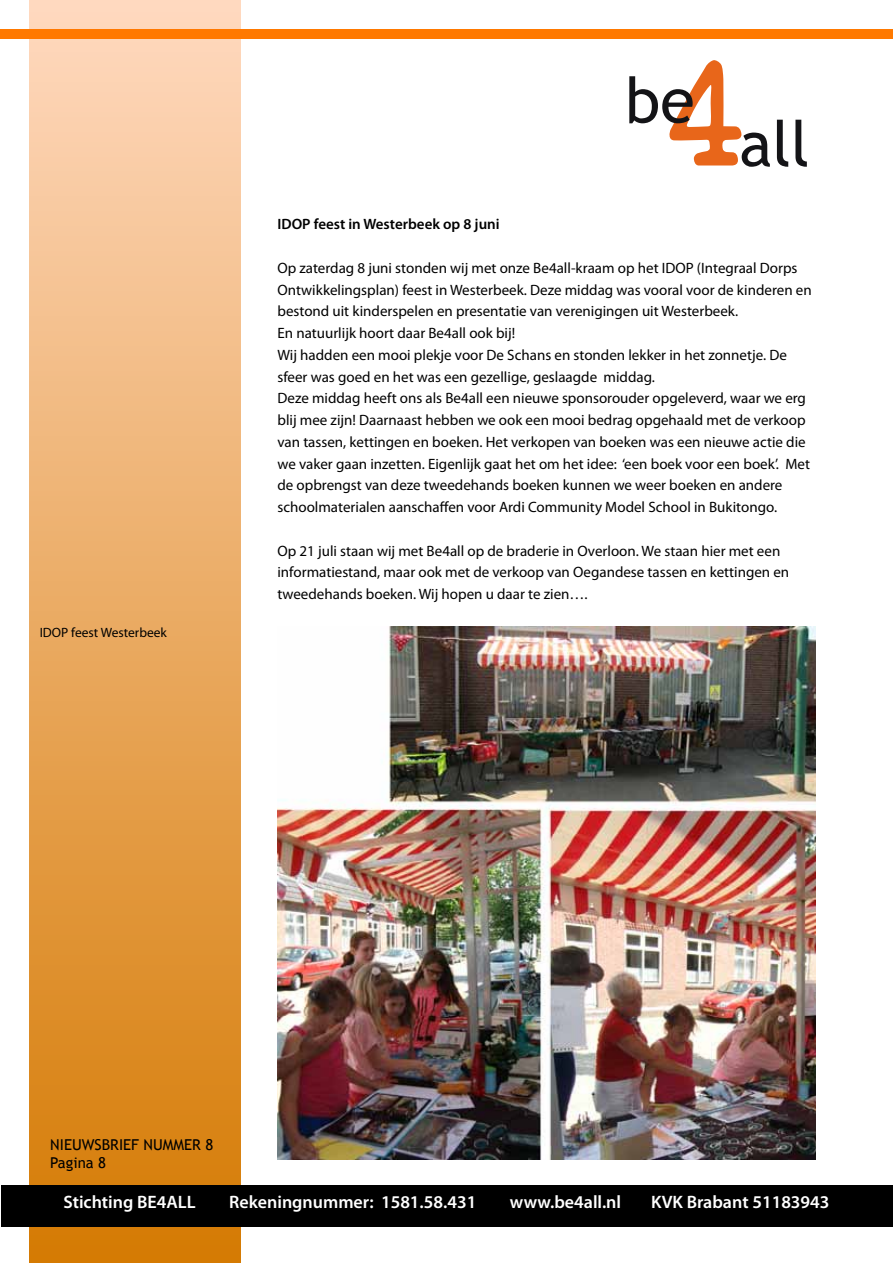
<style>
.page{position:relative;width:893px;height:1263px;background:#fff}
.page>*{position:absolute;margin:0;border:0;box-sizing:border-box;transform-origin:0 0}
.t1{font:63px "Trebuchet MS";color:#141417}
.t2{font:600 18px "Myriad Pro";color:#fff}
.t3{font:15px/21.8px "Myriad Pro";color:#000}
.t4{font:600 15px "Myriad Pro";color:#000}
.t5{font:15px/18px "Trebuchet MS";color:#000}
.t6{font:13.5px "Myriad Pro";color:#000}
</style>
<div class="page">
<div style="left:30px;top:0;width:211px;height:1263px;background:linear-gradient(to bottom,#ffdac0,#d37902)"></div>
<div style="left:1px;top:1185px;width:891px;height:41px;background:#000"></div>
<svg style="left:669px;top:60px;width:73px;height:105px"></svg>
<div style="left:0;top:29px;width:893px;height:10px;background:#ff7900"></div>
<img style="left:278px;top:627px;width:538px;height:533px">
<h1 class="t1" style="left:625px;top:63px;width:71px">be</h1>
<h1 class="t1" style="left:739px;top:107px;width:72px">all</h1>
<p class="t6" style="left:40px;top:624px;width:129px">IDOP feest Westerbeek</p>
<p class="t4" style="left:277px;top:215px;width:224px">IDOP feest in Westerbeek op 8 juni</p>
<p class="t3" style="left:277px;top:257px;width:536px">Op zaterdag 8 juni stonden wij met onze Be4all-kraam op het IDOP (Integraal Dorps Ontwikkelingsplan) feest in Westerbeek. Deze middag was vooral voor de kinderen en bestond uit kinderspelen en presentatie van verenigingen uit Westerbeek.<br>En natuurlijk hoort daar Be4all ook bij!<br>Wij hadden een mooi plekje voor De Schans en stonden lekker in het zonnetje. De sfeer was goed en het was een gezellige, geslaagde middag.<br>Deze middag heeft ons als Be4all een nieuwe sponsorouder opgeleverd, waar we erg blij mee zijn! Daarnaast hebben we ook een mooi bedrag opgehaald met de verkoop van tassen, kettingen en boeken. Het verkopen van boeken was een nieuwe actie die we vaker gaan inzetten. Eigenlijk gaat het om het idee: ‘een boek voor een boek’. Met de opbrengst van deze tweedehands boeken kunnen we weer boeken en andere schoolmaterialen aanschaffen voor Ardi Community Model School in Bukitongo.</p>
<p class="t3" style="left:277px;top:539px;width:513px">Op 21 juli staan wij met Be4all op de braderie in Overloon. We staan hier met een informatiestand, maar ook met de verkoop van Oegandese tassen en kettingen en tweedehands boeken. Wij hopen u daar te zien….</p>
<p class="t5" style="left:50px;top:1136px;width:165px">NIEUWSBRIEF NUMMER 8<br>Pagina 8</p>
<p class="t2" style="left:63px;top:1190px;width:134px">Stichting BE4ALL</p>
<p class="t2" style="left:229px;top:1190px;width:249px">Rekeningnummer: 1581.58.431</p>
<p class="t2" style="left:510px;top:1190px;width:113px">www.be4all.nl</p>
<p class="t2" style="left:651px;top:1190px;width:180px">KVK Brabant 51183943</p>
</div>
